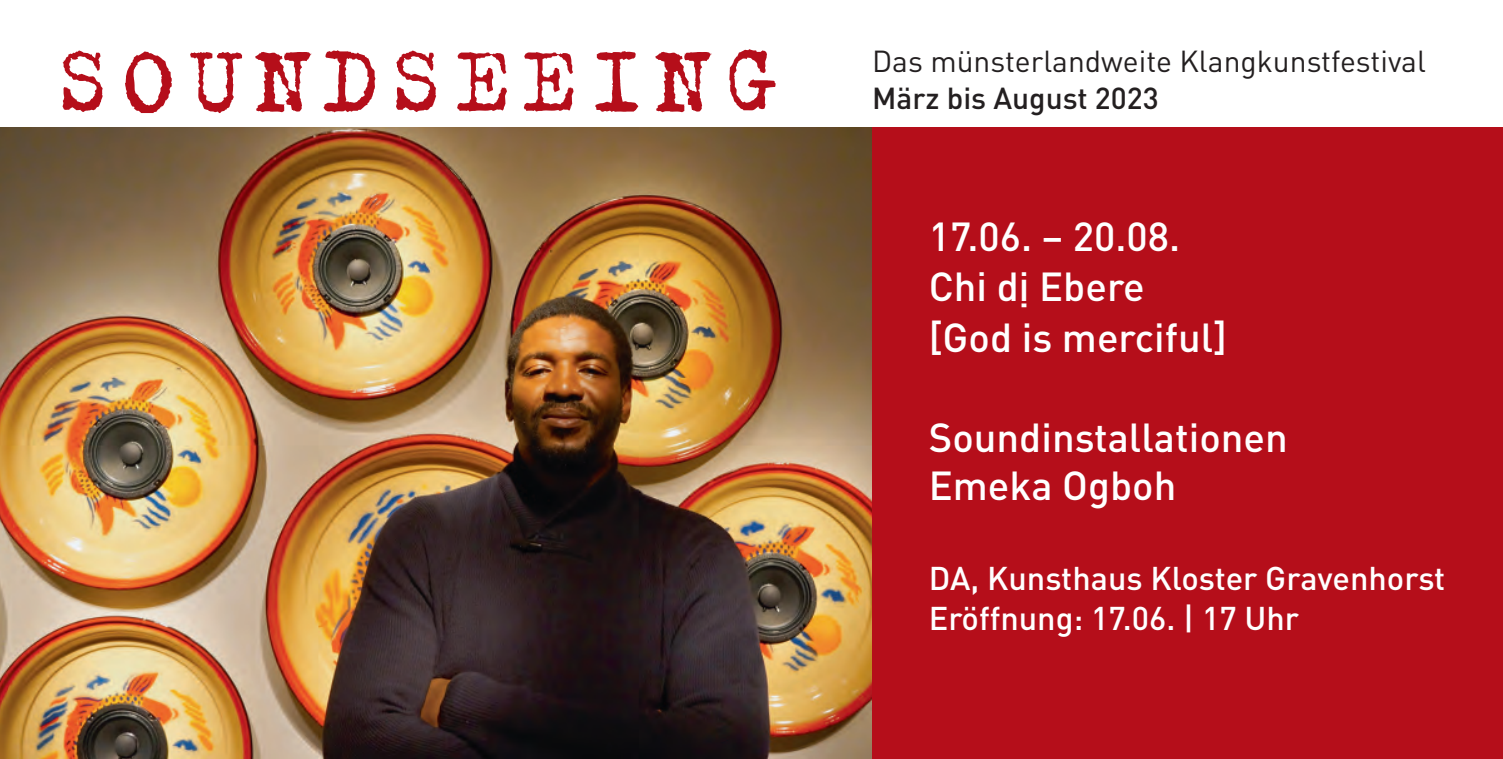
<style>
.page{position:relative;width:1503px;height:759px;background:#fff}
.page>*{position:absolute;margin:0;border:0;box-sizing:border-box;transform-origin:0 0}
.t1{font:500 40px/50px "DIN";color:#fff}
.t2{font:500 32.5px/40px "DIN";color:#fff}
.t3{font:30px "DIN";color:#231f20}
.t4{font:500 30px "DIN";color:#231f20}
.s1{font-family:"Arial";font-weight:400}
</style>
<div class="page">
<svg style="left:729px;top:49px;width:46px;height:62px"></svg>
<svg style="left:323px;top:50px;width:52px;height:62px"></svg>
<svg style="left:63px;top:50px;width:40px;height:62px"></svg>
<svg style="left:396px;top:50px;width:40px;height:62px"></svg>
<svg style="left:595px;top:51px;width:43px;height:61px"></svg>
<svg style="left:125px;top:51px;width:47px;height:62px"></svg>
<svg style="left:190px;top:52px;width:52px;height:61px"></svg>
<svg style="left:457px;top:52px;width:50px;height:60px"></svg>
<svg style="left:524px;top:52px;width:49px;height:59px"></svg>
<svg style="left:255px;top:52px;width:56px;height:60px"></svg>
<svg style="left:655px;top:52px;width:56px;height:60px"></svg>
<img style="left:0;top:128px;width:872px;height:630px">
<div style="left:872px;top:128px;width:630px;height:630px;background:#b50e1a"></div>
<p class="t3" style="left:872px;top:51px;width:555px">Das münsterlandweite Klangkunstfestival</p>
<p class="t4" style="left:872px;top:87px;width:288px">März bis August 2023</p>
<p class="t1" style="left:928px;top:216px;width:300px">17.06. – 20.08.<br>Ch<span class="s1">i</span> d<span class="s1">ị</span> Ebere [God is merciful]</p>
<p class="t1" style="left:928px;top:417px;width:360px;line-height:48px">Soundinstallationen<br>Emeka Ogboh</p>
<p class="t2" style="left:928px;top:561px;width:518px">DA, Kunsthaus Kloster Gravenhorst<br>Eröffnung: 17.06. | 17 Uhr</p>
</div>
